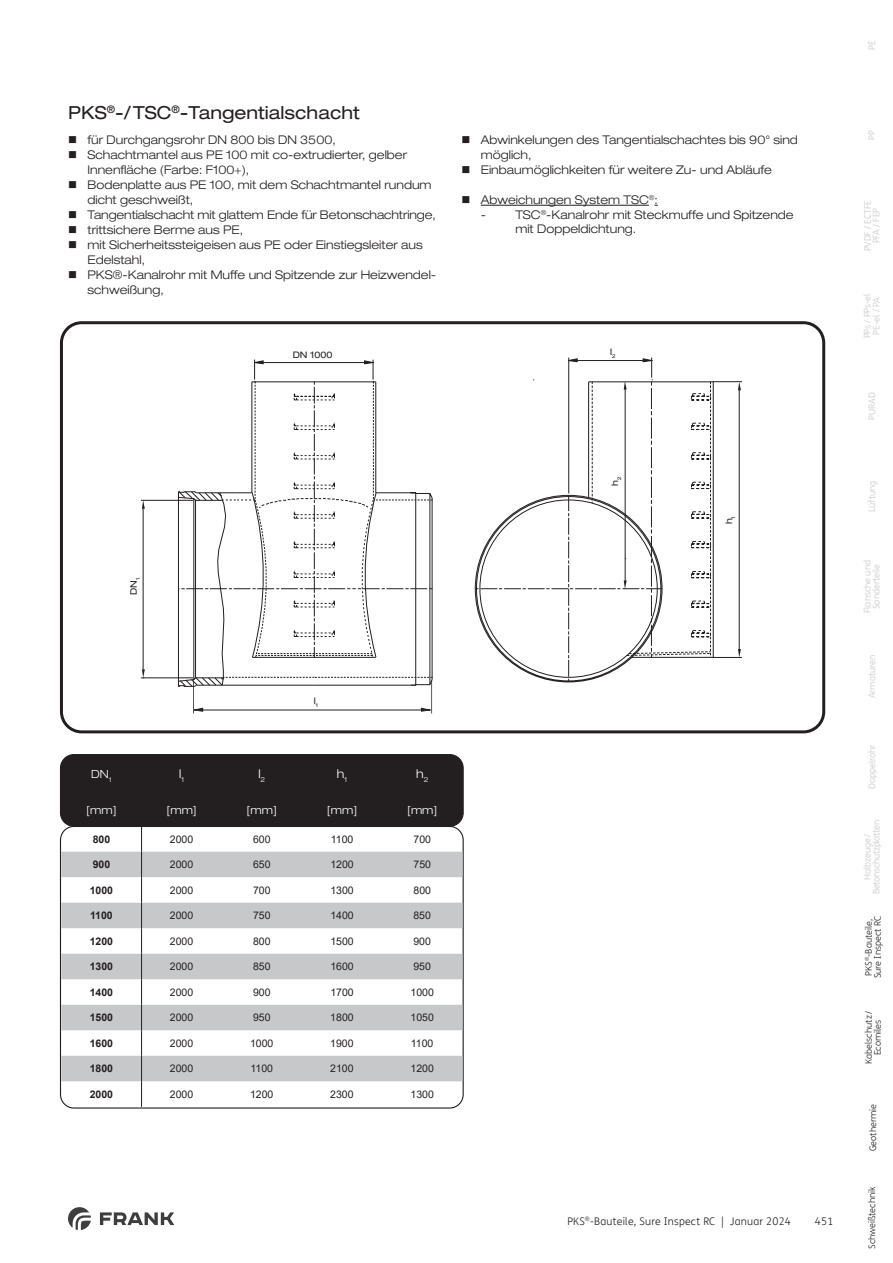
<style>
.page{position:relative;width:893px;height:1263px;background:#fff}
.page>*{position:absolute;margin:0;border:0;box-sizing:border-box;transform-origin:0 0}
.t1{font:expanded 18px "Helvetica Neue LT Pro";color:#231f20}
.t2{font:300 expanded 12px/15px "Helvetica Neue LT Pro";color:#231f20}
.t3{font:300 expanded 12px "Helvetica Neue LT Pro";color:#fff}
.t4{font:300 expanded 11.25px "Helvetica Neue LT Pro";color:#fff}
.t5{font:10.5px "Arial";color:#231f20}
.t6{font:700 10.5px "Arial";color:#231f20}
.t7{font:300 10.5px "FS Me Pro";letter-spacing:.02em;color:#231f20}
.t8{font:300 9px/9px "FS Me Pro";color:#c7c8ca;text-align:center}
.t9{font:300 9px/9px "FS Me Pro";color:#231f20;text-align:center}
.t10{font:300 9px/9px "FS Me Pro";letter-spacing:-.03em;color:#c7c8ca;text-align:center}
.t11{font:expanded 9px "Helvetica Neue LT Pro";color:#231f20}
</style>
<div class="page">
<svg style="left:68px;top:1207px;width:23px;height:23px"></svg>
<svg style="left:100px;top:1212px;width:74px;height:13px"></svg>
<hr style="left:141px;top:500px;width:52px;height:1px;background:#231f20">
<hr style="left:141px;top:677px;width:52px;height:1px;background:#231f20">
<hr style="left:143px;top:509px;width:1px;height:160px;background:#231f20">
<svg style="left:142px;top:500px;width:3px;height:9px"></svg>
<svg style="left:142px;top:669px;width:3px;height:9px"></svg>
<svg style="left:178px;top:360px;width:255px;height:327px"></svg>
<hr style="left:203px;top:710px;width:218px;height:1px;background:#231f20">
<svg style="left:194px;top:707px;width:10px;height:5px"></svg>
<svg style="left:420px;top:707px;width:13px;height:5px"></svg>
<hr style="left:193px;top:680px;width:1px;height:33px;background:#231f20">
<hr style="left:431px;top:680px;width:1px;height:33px;background:#231f20">
<svg style="left:474px;top:358px;width:268px;height:325px"></svg>
<div style="left:60px;top:321px;width:765px;height:412px;border:3px solid #231f20;border-radius:20px"></div>
<div style="left:60px;top:755px;width:403px;height:71px;background:#231f20;border-radius:13px"></div>
<div style="left:60px;top:754px;width:404px;height:73px;border:1px solid #231f20;border-radius:13px"></div>
<div style="left:60px;top:826px;width:404px;height:282px;border:1px solid #231f20;border-radius:13px"></div>
<svg style="left:61px;top:852px;width:401px;height:229px;fill:#c7c8ca"></svg>
<hr style="left:141px;top:754px;width:1px;height:40px;background:#231f20">
<hr style="left:141px;top:794px;width:1px;height:32px;background:#231f20">
<svg style="left:141px;top:826px;width:1px;height:281px"></svg>
<hr style="left:481px;top:205px;width:168px;height:1px;background:#231f20">
<h1 class="t1" style="left:68px;top:101px;width:293px">PKS<sup>®</sup>-/TSC<sup>®</sup>-Tangentialschacht</h1>
<p class="t2" style="left:88px;top:132px;width:350px">für Durchgangsrohr DN 800 bis DN 3500,<br>Schachtmantel aus PE 100 mit co-extrudierter, gelber Innenfläche (Farbe: F100+),<br>Bodenplatte aus PE 100, mit dem Schachtmantel rundum dicht geschweißt,<br>Tangentialschacht mit glattem Ende für Betonschachtringe, trittsichere Berme aus PE,<br>mit Sicherheitssteigeisen aus PE oder Einstiegsleiter aus Edelstahl,<br>PKS®-Kanalrohr mit Muffe und Spitzende zur Heizwendel&shy;schweißung,</p>
<p class="t11" style="left:128px;top:595px;width:19px;rotate:-90deg">DN<sub>1</sub></p>
<p class="t11" style="left:293px;top:349px;width:41px">DN 1000</p>
<p class="t11" style="left:314px;top:695px;width:6px">l<sub>1</sub></p>
<p class="t4" style="left:91px;top:767px;width:22px">DN<sub>1</sub></p>
<p class="t3" style="left:179px;top:766px;width:7px">l<sub>1</sub></p>
<p class="t3" style="left:258px;top:766px;width:8px">l<sub>2</sub></p>
<p class="t3" style="left:337px;top:766px;width:12px">h<sub>1</sub></p>
<p class="t3" style="left:416px;top:766px;width:14px">h<sub>2</sub></p>
<p class="t4" style="left:86px;top:803px;width:32px">[mm]</p>
<p class="t4" style="left:166px;top:803px;width:32px">[mm]</p>
<p class="t4" style="left:247px;top:803px;width:32px">[mm]</p>
<p class="t4" style="left:327px;top:803px;width:32px">[mm]</p>
<p class="t4" style="left:407px;top:803px;width:32px">[mm]</p>
<p class="t6" style="left:93px;top:832px;width:19px">800</p>
<p class="t5" style="left:170px;top:832px;width:25px">2000</p>
<p class="t5" style="left:253px;top:832px;width:19px">600</p>
<p class="t5" style="left:331px;top:832px;width:24px">1100</p>
<p class="t5" style="left:413px;top:832px;width:19px">700</p>
<p class="t6" style="left:93px;top:857px;width:19px">900</p>
<p class="t5" style="left:170px;top:857px;width:25px">2000</p>
<p class="t5" style="left:253px;top:857px;width:19px">650</p>
<p class="t5" style="left:330px;top:857px;width:25px">1200</p>
<p class="t5" style="left:413px;top:857px;width:19px">750</p>
<p class="t6" style="left:90px;top:883px;width:25px">1000</p>
<p class="t5" style="left:170px;top:883px;width:25px">2000</p>
<p class="t5" style="left:253px;top:883px;width:19px">700</p>
<p class="t5" style="left:330px;top:883px;width:25px">1300</p>
<p class="t5" style="left:413px;top:883px;width:19px">800</p>
<p class="t6" style="left:90px;top:908px;width:24px">1100</p>
<p class="t5" style="left:170px;top:908px;width:25px">2000</p>
<p class="t5" style="left:253px;top:908px;width:19px">750</p>
<p class="t5" style="left:330px;top:908px;width:25px">1400</p>
<p class="t5" style="left:413px;top:908px;width:19px">850</p>
<p class="t6" style="left:90px;top:934px;width:25px">1200</p>
<p class="t5" style="left:170px;top:934px;width:25px">2000</p>
<p class="t5" style="left:253px;top:934px;width:19px">800</p>
<p class="t5" style="left:330px;top:934px;width:25px">1500</p>
<p class="t5" style="left:413px;top:934px;width:19px">900</p>
<p class="t6" style="left:90px;top:959px;width:25px">1300</p>
<p class="t5" style="left:170px;top:959px;width:25px">2000</p>
<p class="t5" style="left:253px;top:959px;width:19px">850</p>
<p class="t5" style="left:330px;top:959px;width:25px">1600</p>
<p class="t5" style="left:413px;top:959px;width:19px">950</p>
<p class="t6" style="left:90px;top:985px;width:25px">1400</p>
<p class="t5" style="left:170px;top:985px;width:25px">2000</p>
<p class="t5" style="left:253px;top:985px;width:19px">900</p>
<p class="t5" style="left:330px;top:985px;width:25px">1700</p>
<p class="t5" style="left:411px;top:985px;width:25px">1000</p>
<p class="t6" style="left:90px;top:1010px;width:25px">1500</p>
<p class="t5" style="left:170px;top:1010px;width:25px">2000</p>
<p class="t5" style="left:253px;top:1010px;width:19px">950</p>
<p class="t5" style="left:330px;top:1010px;width:25px">1800</p>
<p class="t5" style="left:410px;top:1010px;width:25px">1050</p>
<p class="t6" style="left:90px;top:1036px;width:25px">1600</p>
<p class="t5" style="left:170px;top:1036px;width:25px">2000</p>
<p class="t5" style="left:250px;top:1036px;width:25px">1000</p>
<p class="t5" style="left:330px;top:1036px;width:25px">1900</p>
<p class="t5" style="left:411px;top:1036px;width:24px">1100</p>
<p class="t6" style="left:90px;top:1061px;width:25px">1800</p>
<p class="t5" style="left:170px;top:1061px;width:25px">2000</p>
<p class="t5" style="left:250px;top:1061px;width:24px">1100</p>
<p class="t5" style="left:330px;top:1061px;width:25px">2100</p>
<p class="t5" style="left:410px;top:1061px;width:25px">1200</p>
<p class="t6" style="left:90px;top:1087px;width:25px">2000</p>
<p class="t5" style="left:170px;top:1087px;width:25px">2000</p>
<p class="t5" style="left:250px;top:1087px;width:25px">1200</p>
<p class="t5" style="left:330px;top:1087px;width:25px">2300</p>
<p class="t5" style="left:410px;top:1087px;width:25px">1300</p>
<p class="t8" style="left:867px;top:50px;width:11px;rotate:-90deg">PE</p>
<p class="t2" style="left:481px;top:132px;width:319px">Abwinkelungen des Tangentialschachtes bis 90° sind möglich,<br>Einbaumöglichkeiten für weitere Zu- und Abläufe</p>
<p class="t2" style="left:481px;top:192px;width:178px">Abweichungen System TSC<sup>®</sup>: -</p>
<p class="t2" style="left:515px;top:208px;width:280px;line-height:13.5px">TSC<sup>®</sup>-Kanalrohr mit Steckmuffe und Spitzende mit Doppeldichtung.</p>
<p class="t11" style="left:610px;top:346px;width:7px">l<sub>2</sub></p>
<p class="t11" style="left:609px;top:486px;width:11px;rotate:-90deg">h<sub>2</sub></p>
<p class="t11" style="left:723px;top:524px;width:10px;rotate:-90deg">h<sub>1</sub></p>
<p class="t7" style="left:567px;top:1214px;width:225px">PKS<sup>®</sup>-Bauteile, Sure Inspect RC | Januar 2024</p>
<p class="t7" style="left:815px;top:1214px;width:20px">451</p>
<p class="t8" style="left:867px;top:140px;width:11px;rotate:-90deg">PP</p>
<p class="t8" style="left:863px;top:251px;width:53px;rotate:-90deg">PVDF / ECTFE<br>PFA / FEP</p>
<p class="t8" style="left:863px;top:338px;width:46px;rotate:-90deg">PPs / PPs-el<br>PE-el / PA</p>
<p class="t8" style="left:867px;top:420px;width:29px;rotate:-90deg">PURAD</p>
<p class="t8" style="left:867px;top:512px;width:33px;rotate:-90deg">Lüftung</p>
<p class="t8" style="left:863px;top:613px;width:55px;rotate:-90deg">Flansche und<br>Sonderteile</p>
<p class="t8" style="left:867px;top:698px;width:45px;rotate:-90deg">Armaturen</p>
<p class="t8" style="left:867px;top:789px;width:46px;rotate:-90deg">Doppelrohr</p>
<p class="t10" style="left:863px;top:894px;width:76px;rotate:-90deg">Halbzeuge/<br>Betonschutzplatten</p>
<p class="t9" style="left:864px;top:978px;width:64px;rotate:-90deg">PKS<sup>®</sup>-Bauteile,<br>Sure Inspect RC</p>
<p class="t9" style="left:864px;top:1064px;width:54px;rotate:-90deg">Kabelschutz /<br>Ecomiles</p>
<p class="t9" style="left:868px;top:1151px;width:49px;rotate:-90deg">Geothermie</p>
<p class="t9" style="left:867px;top:1249px;width:64px;rotate:-90deg">Schweißtechnik</p>
</div>
